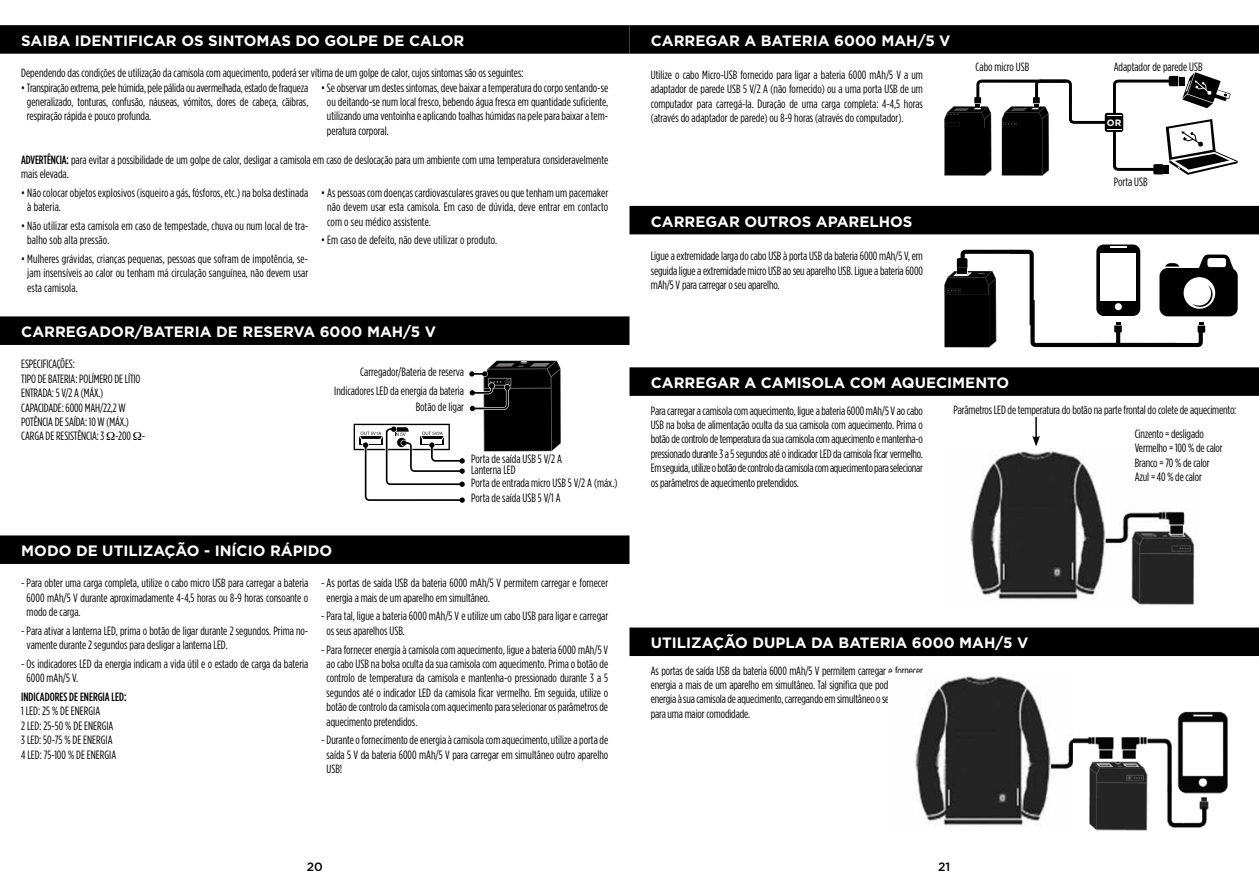
<style>
.page{position:relative;width:1259px;height:893px;background:#fff}
.page>*{position:absolute;margin:0;border:0;box-sizing:border-box;transform-origin:0 0}
.t1{font:700 15px "Gotham";color:#fff}
.t2{font:12px/14.4px "Gotham Condensed";color:#000}
.t3{font:500 12px "Gotham Condensed";color:#000}
.t4{font:500 12px "Gotham";color:#000}
.t5{font:700 9.15px "Gotham";color:#fff}
.s1{font-weight:500}
</style>
<div class="page">
<div style="left:629px;top:25px;width:630px;height:29px;background:#000"></div>
<div style="left:629px;top:206px;width:630px;height:28px;background:#000"></div>
<div style="left:629px;top:367px;width:630px;height:29px;background:#000"></div>
<svg style="left:944px;top:72px;width:294px;height:104px"></svg>
<svg style="left:1096px;top:244px;width:44px;height:72px"></svg>
<svg style="left:944px;top:247px;width:293px;height:101px"></svg>
<hr style="left:1035px;top:417px;width:2px;height:21px;background:#000">
<svg style="left:1032px;top:436px;width:8px;height:10px"></svg>
<div style="left:629px;top:627px;width:630px;height:29px;background:#000"></div>
<div style="left:0;top:25px;width:629px;height:29px;background:#000"></div>
<div style="left:0;top:316px;width:629px;height:29px;background:#000"></div>
<div style="left:0;top:535px;width:629px;height:29px;background:#000"></div>
<svg style="left:354px;top:360px;width:207px;height:143px"></svg>
<img style="left:970px;top:450px;width:227px;height:155px">
<img style="left:915px;top:675px;width:159px;height:151px">
<img style="left:1074px;top:711px;width:154px;height:120px">
<p class="t1" style="left:21px;top:31px;width:444px">SAIBA IDENTIFICAR OS SINTOMAS DO GOLPE DE CALOR</p>
<p class="t2" style="left:21px;top:66px;width:504px">Dependendo das condições de utilização da camisola com aquecimento, poderá ser vítima de um golpe de calor, cujos sintomas são os seguintes:</p>
<p class="t2" style="left:27px;top:80px;width:283px;text-align:justify;text-indent:-6px">• Transpiração extrema, pele húmida, pele pálida ou avermelhada, estado de fraqueza generalizado, tonturas, confusão, náuseas, vómitos, dores de cabeça, cãibras, respiração rápida e pouco profunda.</p>
<p class="t2" style="left:327px;top:80px;width:283px;text-align:justify;text-indent:-6px">• Se observar um destes sintomas, deve baixar a temperatura do corpo sentando-se ou deitando-se num local fresco, bebendo água fresca em quantidade suficiente, utilizando uma ventoinha e aplicando toalhas húmidas na pele para baixar a tem&shy;peratura corporal.</p>
<p class="t2" style="left:21px;top:152px;width:588px"><span class="s1">ADVERTÊNCIA:</span> para evitar a possibilidade de um golpe de calor, desligar a camisola em caso de deslocação para um ambiente com uma temperatura consideravelmente mais elevada.</p>
<p class="t2" style="left:27px;top:185px;width:282px;text-indent:-6px">• Não colocar objetos explosivos (isqueiro a gás, fósforos, etc.) na bolsa destinada à bateria.</p>
<p class="t2" style="left:27px;top:218px;width:282px;text-indent:-6px">• Não utilizar esta camisola em caso de tempestade, chuva ou num local de tra&shy;balho sob alta pressão.</p>
<p class="t2" style="left:27px;top:251px;width:282px;text-align:justify;text-indent:-6px">• Mulheres grávidas, crianças pequenas, pessoas que sofram de impotência, se&shy;jam insensíveis ao calor ou tenham má circulação sanguínea, não devem usar esta camisola.</p>
<p class="t2" style="left:327px;top:185px;width:282px;text-align:justify;text-indent:-6px">• As pessoas com doenças cardiovasculares graves ou que tenham um pacemaker não devem usar esta camisola. Em caso de dúvida, deve entrar em contacto com o seu médico assistente.</p>
<p class="t2" style="left:321px;top:233px;width:178px">• Em caso de defeito, não deve utilizar o produto.</p>
<p class="t1" style="left:21px;top:322px;width:416px">CARREGADOR/BATERIA DE RESERVA 6000 MAH/5 V</p>
<p class="t2" style="left:21px;top:357px;width:126px">ESPECIFICAÇÕES:<br>TIPO DE BATERIA: POLÍMERO DE LÍTIO<br>ENTRADA: 5 V/2 A (MÁX.)<br>CAPACIDADE: 6000 MAH/22,2 W<br>POTÊNCIA DE SAÍDA: 10 W (MÁX.)<br>CARGA DE RESISTÊNCIA: 3 -200 -</p>
<p class="t2" style="left:360px;top:364px;width:105px">Carregador/Bateria de reserva</p>
<p class="t2" style="left:334px;top:383px;width:131px;line-height:15.9px;text-align:right">Indicadores LED da energia da bateria<br>Botão de ligar</p>
<p class="t2" style="left:471px;top:453px;width:92px;line-height:10.8px">Porta de saída USB 5 V/2 A<br>Lanterna LED</p>
<p class="t2" style="left:471px;top:475px;width:148px;line-height:15.6px">Porta de entrada micro USB 5 V/2 A (máx.)<br>Porta de saída USB 5 V/1 A</p>
<p class="t1" style="left:21px;top:541px;width:312px">MODO DE UTILIZAÇÃO - INÍCIO RÁPIDO</p>
<p class="t2" style="left:27px;top:576px;width:283px;text-align:justify;text-indent:-5px">- Para obter uma carga completa, utilize o cabo micro USB para carregar a bateria 6000 mAh/5 V durante aproximadamente 4-4,5 horas ou 8-9 horas consoante o modo de carga.</p>
<p class="t2" style="left:27px;top:623px;width:283px;text-indent:-5px">- Para ativar a lanterna LED, prima o botão de ligar durante 2 segundos. Prima no&shy;vamente durante 2 segundos para desligar a lanterna LED.</p>
<p class="t2" style="left:27px;top:656px;width:283px;text-indent:-5px">- Os indicadores LED da energia indicam a vida útil e o estado de carga da bateria<br>6000 mAh/5 V.</p>
<p class="t3" style="left:21px;top:690px;width:107px">INDICADORES DE ENERGIA LED:</p>
<p class="t2" style="left:21px;top:704px;width:96px">1 LED: 25 % DE ENERGIA<br>2 LED: 25-50 % DE ENERGIA<br>3 LED: 50-75 % DE ENERGIA<br>4 LED: 75-100 % DE ENERGIA</p>
<p class="t2" style="left:326px;top:576px;width:283px;text-indent:-5px">- As portas de saída USB da bateria 6000 mAh/5 V permitem carregar e fornecer energia a mais de um aparelho em simultâneo.</p>
<p class="t2" style="left:326px;top:609px;width:283px;text-indent:-5px">- Para tal, ligue a bateria 6000 mAh/5 V e utilize um cabo USB para ligar e carregar os seus aparelhos USB.</p>
<p class="t2" style="left:326px;top:642px;width:283px;text-align:justify;text-indent:-5px">- Para fornecer energia à camisola com aquecimento, ligue a bateria 6000 mAh/5 V ao cabo USB na bolsa oculta da sua camisola com aquecimento. Prima o botão de controlo de temperatura da camisola e mantenha-o pressionado durante 3 a 5 segundos até o indicador LED da camisola ficar vermelho. Em seguida, utilize o botão de controlo da camisola com aquecimento para selecionar os parâmetros de aquecimento pretendidos.</p>
<p class="t2" style="left:326px;top:733px;width:283px;text-align:justify;text-indent:-5px">- Durante o fornecimento de energia à camisola com aquecimento, utilize a porta de saída 5 V da bateria 6000 mAh/5 V para carregar em simultâneo outro aparelho USB!</p>
<p class="t1" style="left:651px;top:31px;width:301px">CARREGAR A BATERIA 6000 MAH/5 V</p>
<p class="t2" style="left:651px;top:67px;width:274px;text-align:justify">Utilize o cabo Micro-USB fornecido para ligar a bateria 6000 mAh/5 V a um adaptador de parede USB 5 V/2 A (não fornecido) ou a uma porta USB de um computador para carregá-la. Duração de uma carga completa: 4-4,5 horas (através do adaptador de parede) ou 8-9 horas (através do computador).</p>
<p class="t2" style="left:975px;top:60px;width:55px">Cabo micro USB</p>
<p class="t1" style="left:651px;top:211px;width:263px">CARREGAR OUTROS APARELHOS</p>
<p class="t2" style="left:651px;top:249px;width:274px;text-align:justify">Ligue a extremidade larga do cabo USB à porta USB da bateria 6000 mAh/5 V, em seguida ligue a extremidade micro USB ao seu aparelho USB. Ligue a bateria 6000 mAh/5 V para carregar o seu aparelho.</p>
<p class="t1" style="left:651px;top:373px;width:360px">CARREGAR A CAMISOLA COM AQUECIMENTO</p>
<p class="t2" style="left:1113px;top:60px;width:90px">Adaptador de parede USB</p>
<p class="t5" style="left:1106px;top:116px;width:16px">OR</p>
<p class="t2" style="left:1113px;top:175px;width:35px">Porta USB</p>
<p class="t2" style="left:651px;top:403px;width:274px;text-align:justify">Para carregar a camisola com aquecimento, ligue a bateria 6000 mAh/5 V ao cabo USB na bolsa de alimentação oculta da sua camisola com aquecimento. Prima o botão de controlo de temperatura da sua camisola com aquecimento e mantenha-o pressionado durante 3 a 5 segundos até o indicador LED da camisola ficar vermelho.<br>Em seguida, utilize o botão de controlo da camisola com aquecimento para selecionar os parâmetros de aquecimento pretendidos.</p>
<p class="t2" style="left:953px;top:403px;width:284px">Parâmetros LED de temperatura do botão na parte frontal do colete de aquecimento:</p>
<p class="t2" style="left:1134px;top:426px;width:89px">Cinzento = desligado<br>Vermelho = 100 % de calor<br>Branco = 70 % de calor<br>Azul = 40 % de calor</p>
<p class="t1" style="left:651px;top:633px;width:379px">UTILIZAÇÃO DUPLA DA BATERIA 6000 MAH/5 V</p>
<p class="t2" style="left:651px;top:663px;width:274px;text-align:justify">As portas de saída USB da bateria 6000 mAh/5 V permitem carregar e fornecer energia a mais de um aparelho em simultâneo. Tal significa que pode fornecer energia à sua camisola de aquecimento, carregando em simultâneo o seu telefone para uma maior comodidade.</p>
<p class="t4" style="left:307px;top:859px;width:18px">20</p>
<p class="t4" style="left:938px;top:859px;width:14px">21</p>
</div>
